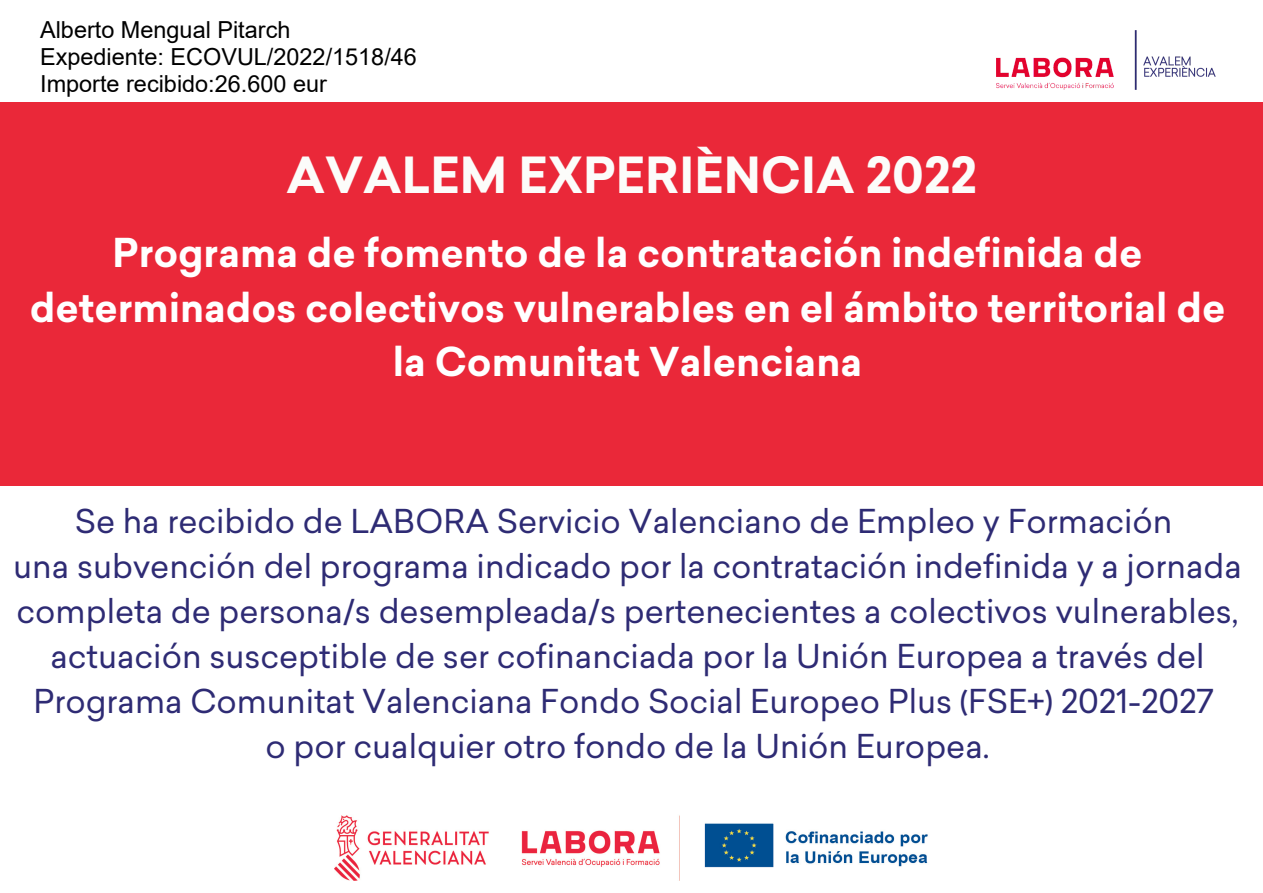
<style>
.page{position:relative;width:1263px;height:893px;background:#fff}
.page>*{position:absolute;margin:0;border:0;box-sizing:border-box;transform-origin:0 0}
.t1{font:700 48.75px "Sailec";color:#fcfcfa}
.t2{font:700 39px/54.6px "Sailec";color:#fff;text-align:center}
.t3{font:32.25px/45px "Sailec";color:#2e2b74;text-align:center}
.t4{font:23.48px/27px "Arial";color:#000}
</style>
<div class="page">
<div style="left:0;top:102px;width:1263px;height:384px;background:#ea2839"></div>
<img style="left:334px;top:815px;width:594px;height:65px">
<img style="left:996px;top:31px;width:219px;height:58px">
<p class="t4" style="left:40px;top:16px;width:378px">Alberto Mengual Pitarch<br>Expediente: ECOVUL/2022/1518/46<br>Importe recibido:26.600 eur</p>
<p class="t1" style="left:287px;top:147px;width:691px">AVALEM EXPERIÈNCIA 2022</p>
<p class="t2" style="left:30px;top:226px;width:1197px">Programa de fomento de la contratación indefinida de determinados colectivos vulnerables en el ámbito territorial de la Comunitat Valenciana</p>
<p class="t3" style="left:75px;top:499px;width:1099px">Se ha recibido de LABORA Servicio Valenciano de Empleo y Formación</p>
<p class="t3" style="left:13px;top:544px;width:1230px">una subvención del programa indicado por la contratación indefinida y a jornada completa de persona/s desempleada/s pertenecientes a colectivos vulnerables, actuación susceptible de ser cofinanciada por la Unión Europea a través del Programa Comunitat Valenciana Fondo Social Europeo Plus (FSE+) 2021-2027</p>
<p class="t3" style="left:266px;top:724px;width:725px">o por cualquier otro fondo de la Unión Europea.</p>
</div>
